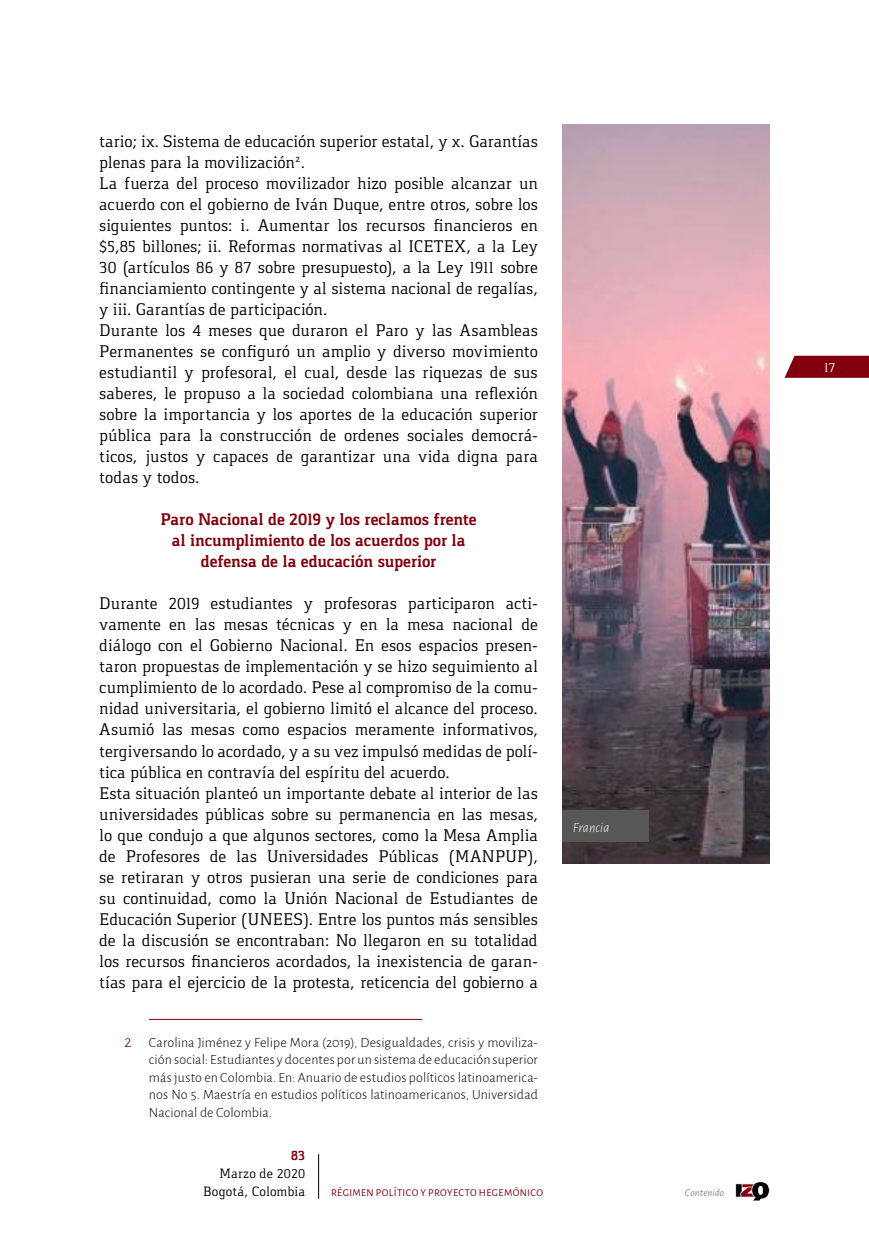
<style>
.page{position:relative;width:869px;height:1241px;background:#fff}
.page>*{position:absolute;margin:0;border:0;box-sizing:border-box;transform-origin:0 0}
.t1{font:17.5px/21px "Gaspar";color:#000}
.t2{font:700 17.5px/21px "Gaspar";letter-spacing:-.005em;color:#82000d;text-align:center}
.t3{font:300 14px/17.5px "Alegreya Sans";letter-spacing:.005em;color:#000;text-align:justify}
.t4{font:14px/18.2px "Gaspar";letter-spacing:.01em;color:#000;text-align:right}
.t5{font:italic 300 14px "Alegreya Sans";letter-spacing:.005em;color:#fff}
.t6{font:14px "Gaspar";color:#fff}
.t7{font:700 14px "Gaspar";color:#82000d}
.t8{font:10.5px "Alegreya Sans";color:#82000d}
.t9{font:italic 10.5px "Alegreya Sans";letter-spacing:.015em;color:#878787}
.s1{font-size:17.5px;color:#82000d}
</style>
<div class="page">
<svg style="left:784px;top:356px;width:84px;height:22px;background:#8b121e"></svg>
<hr style="left:149px;top:1018px;width:273px;height:1px;background:#82000d">
<img style="left:562px;top:124px;width:207px;height:739px">
<div style="left:562px;top:810px;width:86px;height:31px;background:#575756"></div>
<hr style="left:318px;top:1153px;width:1px;height:45px;background:#000">
<svg style="left:735px;top:1181px;width:34px;height:19px"></svg>
<p class="t1" style="left:99px;top:131px;width:440px">tario; ix. Sistema de educación superior estatal, y x. Garantías plenas para la movilización<sup>2</sup>.<br>La fuerza del proceso movilizador hizo posible alcanzar un acuerdo con el gobierno de Iván Duque, entre otros, sobre los siguientes puntos: i. Aumentar los recursos financieros en $5,85 billones; ii. Reformas normativas al ICETEX, a la Ley 30 (artículos 86 y 87 sobre presupuesto), a la Ley 1911 sobre financiamiento contingente y al sistema nacional de regalías, y iii. Garantías de participación.<br>Durante los 4 meses que duraron el Paro y las Asambleas Permanentes se configuró un amplio y diverso movimiento estudiantil y profesoral, el cual, desde las riquezas de sus saberes, le propuso a la sociedad colombiana una reflexión sobre la importancia y los aportes de la educación superior pública para la construcción de ordenes sociales democrá&shy;ticos, justos y capaces de garantizar una vida digna para todas y todos.</p>
<p class="t2" style="left:160px;top:509px;width:317px">Paro Nacional de 2019 y los reclamos frente al incumplimiento de los acuerdos por la defensa de la educación superior</p>
<p class="t1" style="left:99px;top:593px;width:440px">Durante 2019 estudiantes y profesoras participaron acti&shy;vamente en las mesas técnicas y en la mesa nacional de diálogo con el Gobierno Nacional. En esos espacios presen&shy;taron propuestas de implementación y se hizo seguimiento al cumplimiento de lo acordado. Pese al compromiso de la comu&shy;nidad universitaria, el gobierno limitó el alcance del proceso.<br>Asumió las mesas como espacios meramente informativos, tergiversando lo acordado, y a su vez impulsó medidas de polí&shy;tica pública en contravía del espíritu del acuerdo.<br>Esta situación planteó un importante debate al interior de las universidades públicas sobre su permanencia en las mesas, lo que condujo a que algunos sectores, como la Mesa Amplia de Profesores de las Universidades Públicas (MANPUP), se retiraran y otros pusieran una serie de condiciones para su continuidad, como la Unión Nacional de Estudiantes de Educación Superior (UNEES). Entre los puntos más sensibles de la discusión se encontraban: No llegaron en su totalidad los recursos financieros acordados, la inexistencia de garan&shy;tías para el ejercicio de la protesta, reticencia del gobierno a</p>
<p class="t3" style="left:149px;top:1032px;width:390px;text-indent:-25px"><span class="s1">2</span> Carolina Jiménez y Felipe Mora (2019), Desigualdades, crisis y moviliza&shy;ción social: Estudiantes y docentes por un sistema de educación superior más justo en Colombia. En: Anuario de estudios políticos latinoamerica&shy;nos No 5. Maestría en estudios políticos latinoamericanos, Universidad Nacional de Colombia.</p>
<p class="t5" style="left:572px;top:817px;width:38px">Francia</p>
<p class="t7" style="left:291px;top:1146px;width:16px">83</p>
<p class="t4" style="left:203px;top:1164px;width:103px">Marzo de 2020<br>Bogotá, Colombia</p>
<p class="t8" style="left:331px;top:1185px;width:13px">RÉGIMEN</p>
<p class="t8" style="left:376px;top:1185px;width:28px">POLÍTICO</p>
<p class="t8" style="left:420px;top:1185px;width:15px">Y PROYECTO</p>
<p class="t8" style="left:478px;top:1185px;width:8px">HEGEMÓNICO</p>
<p class="t9" style="left:684px;top:1185px;width:41px">Contenido</p>
<p class="t6" style="left:823px;top:359px;width:13px">17</p>
</div>
